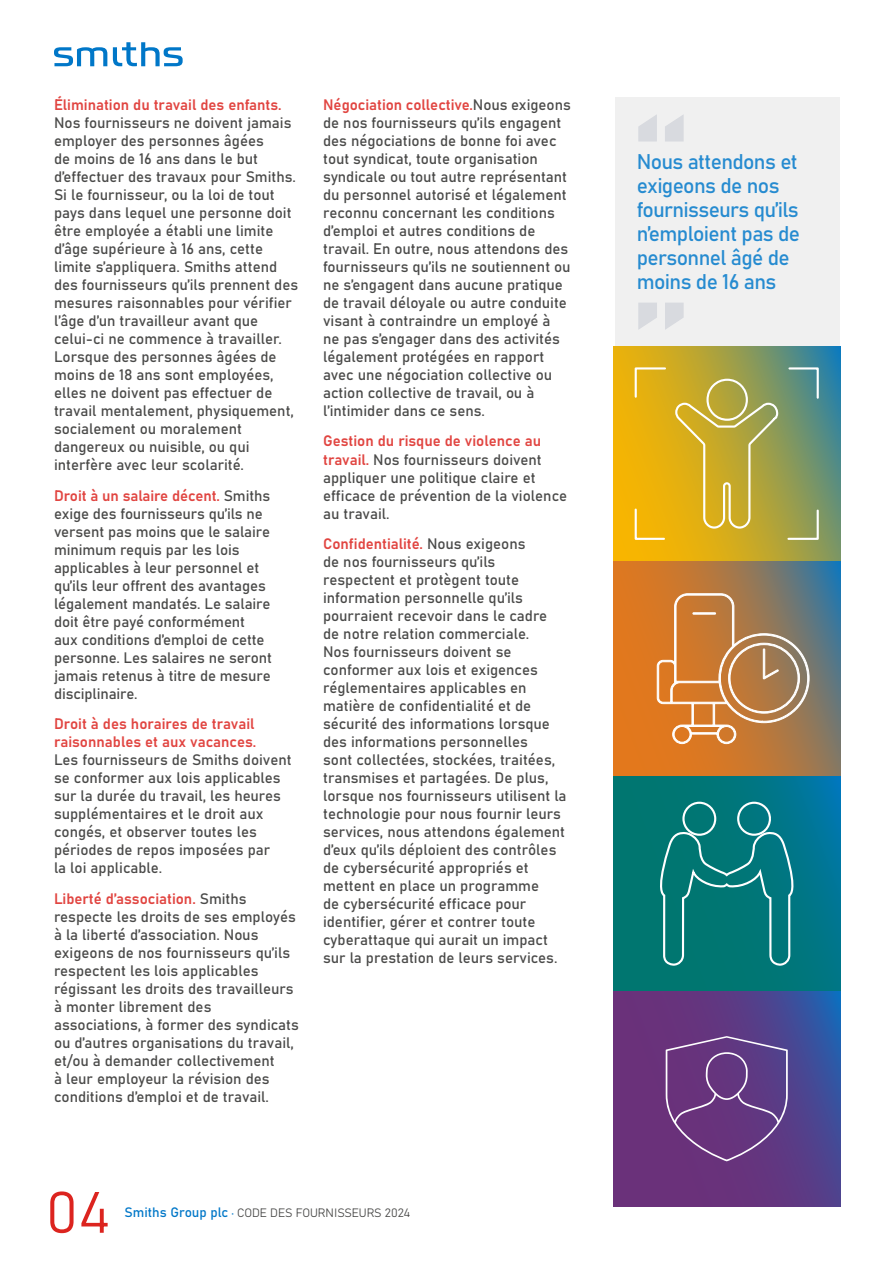
<style>
.page{position:relative;width:893px;height:1263px;background:#fff}
.page>*{position:absolute;margin:0;border:0;box-sizing:border-box;transform-origin:0 0}
.t1{font:57.45px "Bahnschrift";color:#dc241f}
.t2{font:21px/24px "Bahnschrift";letter-spacing:-.03em;color:#268bd0}
.t3{font:15px/18px "Bahnschrift";color:#4a4a49}
.t4{font:15px/18px "Bahnschrift";color:#e14541}
.t5{font:12px "Bahnschrift";letter-spacing:-.01em;color:#4a4a49}
.s1{color:#e14541}
.s2{font-size:13.5px;color:#0077c8}
.s3{color:#0077c8}
</style>
<div class="page">
<div style="left:615px;top:98px;width:225px;height:248px;background:#f0f0f0"></div>
<svg style="left:54px;top:47px;width:53px;height:19px"></svg>
<svg style="left:113px;top:42px;width:70px;height:24px"></svg>
<svg style="left:613px;top:346px;width:227px;height:215px;background:#afa23a"></svg>
<svg style="left:613px;top:561px;width:227px;height:215px;background:#af7742"></svg>
<svg style="left:613px;top:776px;width:227px;height:215px;background:#01767e"></svg>
<svg style="left:613px;top:991px;width:227px;height:215px;background:#5a3b85"></svg>
<svg style="left:674px;top:378px;width:106px;height:152px;background:#c3ad3f"></svg>
<svg style="left:656px;top:593px;width:154px;height:151px;background:#bf8753"></svg>
<div style="left:692px;top:612px;width:24px;height:2px;border:1px solid #fff"></div>
<div style="left:682px;top:802px;width:34px;height:34px;border:2px solid #fff;border-radius:50%"></div>
<div style="left:737px;top:802px;width:34px;height:34px;border:2px solid #fff;border-radius:50%"></div>
<svg style="left:655px;top:830px;width:144px;height:137px;background:#158181"></svg>
<svg style="left:666px;top:1036px;width:122px;height:125px;background:#6d4387"></svg>
<svg style="left:634px;top:366px;width:33px;height:33px"></svg>
<svg style="left:786px;top:508px;width:34px;height:33px"></svg>
<svg style="left:634px;top:507px;width:32px;height:34px"></svg>
<svg style="left:787px;top:366px;width:33px;height:34px"></svg>
<svg style="left:638px;top:115px;width:46px;height:26px"></svg>
<svg style="left:638px;top:303px;width:46px;height:27px"></svg>
<p class="t4" style="left:54px;top:94px;width:229px">Élimination du travail des enfants.</p>
<p class="t3" style="left:54px;top:112px;width:246px">Nos fournisseurs ne doivent jamais employer des personnes âgées<br>de moins de 16 ans dans le but d’effectuer des travaux pour Smiths.<br>Si le fournisseur, ou la loi de tout pays dans lequel une personne doit être employée a établi une limite d’âge supérieure à 16 ans, cette limite s’appliquera. Smiths attend des fournisseurs qu’ils prennent des mesures raisonnables pour vérifier l’âge d’un travailleur avant que celui-ci ne commence à travailler.<br>Lorsque des personnes âgées de moins de 18 ans sont employées, elles ne doivent pas effectuer de travail mentalement, physiquement, socialement ou moralement dangereux ou nuisible, ou qui interfère avec leur scolarité.</p>
<p class="t3" style="left:54px;top:485px;width:220px"><span class="s1">Droit à un salaire décent.</span> Smiths exige des fournisseurs qu’ils ne versent pas moins que le salaire minimum requis par les lois applicables à leur personnel et qu’ils leur offrent des avantages légalement mandatés. Le salaire doit être payé conformément aux conditions d’emploi de cette personne. Les salaires ne seront jamais retenus à titre de mesure disciplinaire.</p>
<p class="t4" style="left:54px;top:714px;width:204px">Droit à des horaires de travail raisonnables et aux vacances.</p>
<p class="t3" style="left:54px;top:750px;width:239px">Les fournisseurs de Smiths doivent se conformer aux lois applicables sur la durée du travail, les heures supplémentaires et le droit aux congés, et observer toutes les périodes de repos imposées par<br>la loi applicable.</p>
<p class="t3" style="left:54px;top:889px;width:246px"><span class="s1">Liberté d’association.</span> Smiths respecte les droits de ses employés à la liberté d’association. Nous exigeons de nos fournisseurs qu’ils respectent les lois applicables régissant les droits des travailleurs à monter librement des associations, à former des syndicats ou d’autres organisations du travail, et/ou à demander collectivement<br>à leur employeur la révision des conditions d’emploi et de travail.</p>
<p class="t3" style="left:323px;top:94px;width:249px"><span class="s1">Négociation collective.</span>Nous exigeons de nos fournisseurs qu’ils engagent des négociations de bonne foi avec tout syndicat, toute organisation syndicale ou tout autre représentant du personnel autorisé et légalement reconnu concernant les conditions d’emploi et autres conditions de travail. En outre, nous attendons des fournisseurs qu’ils ne soutiennent ou ne s’engagent dans aucune pratique de travail déloyale ou autre conduite visant à contraindre un employé à<br>ne pas s’engager dans des activités légalement protégées en rapport avec une négociation collective ou action collective de travail, ou à l’intimider dans ce sens.</p>
<p class="t3" style="left:323px;top:431px;width:246px"><span class="s1">Gestion du risque de violence au travail.</span> Nos fournisseurs doivent appliquer une politique claire et efficace de prévention de la violence au travail.</p>
<p class="t3" style="left:323px;top:534px;width:245px"><span class="s1">Confidentialité.</span> Nous exigeons<br>de nos fournisseurs qu’ils respectent et protègent toute information personnelle qu’ils pourraient recevoir dans le cadre de notre relation commerciale.<br>Nos fournisseurs doivent se conformer aux lois et exigences réglementaires applicables en matière de confidentialité et de sécurité des informations lorsque des informations personnelles<br>sont collectées, stockées, traitées, transmises et partagées. De plus, lorsque nos fournisseurs utilisent la technologie pour nous fournir leurs services, nous attendons également d’eux qu’ils déploient des contrôles de cybersécurité appropriés et mettent en place un programme<br>de cybersécurité efficace pour identifier, gérer et contrer toute cyberattaque qui aurait un impact sur la prestation de leurs services.</p>
<h1 class="t1" style="left:46px;top:1169px;width:66px">04</h1>
<p class="t5" style="left:124px;top:1203px;width:287px"><span class="s2">Smiths Group plc</span> <span class="s3">·</span> CODE DES FOURNISSEURS 2024</p>
<h2 class="t2" style="left:637px;top:149px;width:165px">Nous attendons et exigeons de nos fournisseurs qu’ils n’emploient pas de personnel âgé de moins de 16 ans</h2>
</div>
